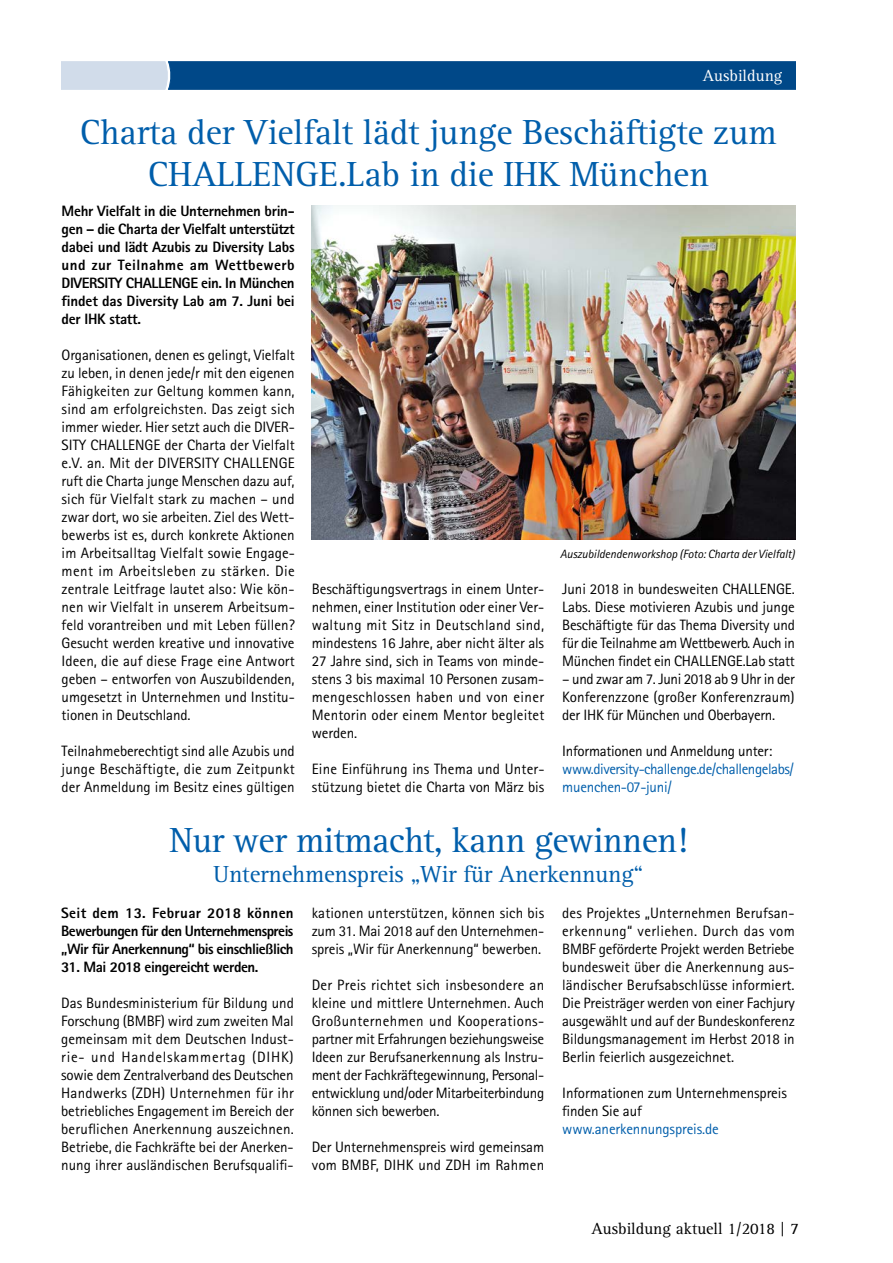
<style>
.page{position:relative;width:893px;height:1263px;background:#fff}
.page>*{position:absolute;margin:0;border:0;box-sizing:border-box;transform-origin:0 0}
.t1{font:36px/42px "Rotis Serif Std";letter-spacing:-.005em;color:#005eab;text-align:center}
.t2{font:24px "Rotis Serif Std";letter-spacing:-.005em;color:#005eab}
.t3{font:16.5px "Rotis Serif Std";color:#000}
.t4{font:16.5px "Rotis Serif Std";color:#fff}
.t5{font:15px/18px "Rotis Sans Serif Std";letter-spacing:-.01em;color:#000;text-align:justify}
.t6{font:800 15px/18px "Rotis Sans Serif Std";letter-spacing:-.03em;color:#000;text-align:justify}
.t7{font:15px/18px "Rotis Sans Serif Std";letter-spacing:-.03em;color:#005eab}
.t8{font:15px "Rotis Sans Serif Std";letter-spacing:-.01em;color:#005eab}
.t9{font:italic 12px "Rotis Sans Serif Std";letter-spacing:-.005em;color:#000}
</style>
<div class="page">
<svg style="left:62px;top:62px;width:733px;height:27px;background:#1e5d96"></svg>
<img style="left:312px;top:205px;width:483px;height:335px">
<p class="t4" style="left:703px;top:67px;width:81px">Ausbildung</p>
<h1 class="t1" style="left:80px;top:112px;width:698px">Charta der Vielfalt lädt junge Beschäftigte zum<br>CHALLENGE.Lab in die IHK München</h1>
<p class="t6" style="left:62px;top:202px;width:235px">Mehr Vielfalt in die Unternehmen brin&shy;gen – die Charta der Vielfalt unterstützt dabei und lädt Azubis zu Diversity Labs und zur Teilnahme am Wettbewerb DIVERSITY CHALLENGE ein. In München findet das Diversity Lab am 7. Juni bei der IHK statt.</p>
<p class="t5" style="left:62px;top:346px;width:235px">Organisationen, denen es gelingt, Vielfalt zu leben, in denen jede/r mit den eigenen Fähigkeiten zur Geltung kommen kann, sind am erfolgreichsten. Das zeigt sich immer wieder. Hier setzt auch die DIVER-SITY CHALLENGE der Charta der Vielfalt e.V. an. Mit der DIVERSITY CHALLENGE ruft die Charta junge Menschen dazu auf, sich für Vielfalt stark zu machen – und zwar dort, wo sie arbeiten. Ziel des Wett&shy;bewerbs ist es, durch konkrete Aktionen im Arbeitsalltag Vielfalt sowie Engage&shy;ment im Arbeitsleben zu stärken. Die zentrale Leitfrage lautet also: Wie kön&shy;nen wir Vielfalt in unserem Arbeitsum&shy;feld vorantreiben und mit Leben füllen?<br>Gesucht werden kreative und innovative Ideen, die auf diese Frage eine Antwort geben – entworfen von Auszubildenden, umgesetzt in Unternehmen und Institu&shy;tionen in Deutschland.</p>
<p class="t5" style="left:62px;top:742px;width:235px">Teilnahmeberechtigt sind alle Azubis und junge Beschäftigte, die zum Zeitpunkt der Anmeldung im Besitz eines gültigen</p>
<p class="t5" style="left:312px;top:580px;width:234px">Beschäftigungsvertrags in einem Unter&shy;nehmen, einer Institution oder einer Ver&shy;waltung mit Sitz in Deutschland sind, mindestens 16 Jahre, aber nicht älter als 27 Jahre sind, sich in Teams von minde&shy;stens 3 bis maximal 10 Personen zusam&shy;mengeschlossen haben und von einer Mentorin oder einem Mentor begleitet werden.</p>
<p class="t5" style="left:312px;top:760px;width:234px">Eine Einführung ins Thema und Unter&shy;stützung bietet die Charta von März bis</p>
<p class="t9" style="left:560px;top:547px;width:236px">Auszubildendenworkshop (Foto: Charta der Vielfalt)</p>
<p class="t5" style="left:562px;top:580px;width:234px">Juni 2018 in bundesweiten CHALLENGE.<br>Labs. Diese motivieren Azubis und junge Beschäftigte für das Thema Diversity und für die Teilnahme am Wettbewerb. Auch in München findet ein CHALLENGE.Lab statt</p>
<p class="t5" style="left:562px;top:670px;width:234px">– und zwar am 7. Juni 2018 ab 9 Uhr in der Konferenzzone (großer Konferenzraum) der IHK für München und Oberbayern.</p>
<p class="t5" style="left:562px;top:742px;width:211px">Informationen und Anmeldung unter:</p>
<p class="t7" style="left:562px;top:760px;width:233px">www.diversity-challenge.de/challengelabs/ muenchen-07-juni/</p>
<h1 class="t1" style="left:169px;top:820px;width:520px">Nur wer mitmacht, kann gewinnen!</h1>
<h2 class="t2" style="left:214px;top:860px;width:431px">Unternehmenspreis „Wir für Anerkennung“</h2>
<p class="t6" style="left:61px;top:904px;width:234px">Seit dem 13. Februar 2018 können Bewerbungen für den Unternehmenspreis „Wir für Anerkennung“ bis einschließlich</p>
<p class="t6" style="left:61px;top:958px;width:199px">31. Mai 2018 eingereicht werden.</p>
<p class="t5" style="left:61px;top:994px;width:234px">Das Bundesministerium für Bildung und Forschung (BMBF) wird zum zweiten Mal gemeinsam mit dem Deutschen Indust&shy;rie- und Handelskammertag (DIHK) sowie dem Zentralverband des Deutschen Handwerks (ZDH) Unternehmen für ihr betriebliches Engagement im Bereich der beruflichen Anerkennung auszeichnen.<br>Betriebe, die Fachkräfte bei der Anerken&shy;nung ihrer ausländischen Berufsqualifi-</p>
<p class="t5" style="left:312px;top:904px;width:234px">kationen unterstützen, können sich bis zum 31. Mai 2018 auf den Unternehmen&shy;spreis „Wir für Anerkennung“ bewerben.</p>
<p class="t5" style="left:312px;top:976px;width:234px">Der Preis richtet sich insbesondere an kleine und mittlere Unternehmen. Auch Großunternehmen und Kooperations&shy;partner mit Erfahrungen beziehungsweise Ideen zur Berufsanerkennung als Instru&shy;ment der Fachkräftegewinnung, Personal&shy;entwicklung und/oder Mitarbeiterbindung können sich bewerben.</p>
<p class="t5" style="left:312px;top:1138px;width:234px">Der Unternehmenspreis wird gemeinsam vom BMBF, DIHK und ZDH im Rahmen</p>
<p class="t5" style="left:562px;top:904px;width:234px">des Projektes „Unternehmen Berufsan&shy;erkennung“ verliehen. Durch das vom BMBF geförderte Projekt werden Betriebe bundesweit über die Anerkennung aus&shy;ländischer Berufsabschlüsse informiert.<br>Die Preisträger werden von einer Fachjury ausgewählt und auf der Bundeskonferenz Bildungsmanagement im Herbst 2018 in Berlin feierlich ausgezeichnet.</p>
<p class="t5" style="left:562px;top:1084px;width:226px">Informationen zum Unternehmenspreis finden Sie auf</p>
<p class="t8" style="left:562px;top:1120px;width:158px">www.anerkennungspreis.de</p>
<p class="t3" style="left:591px;top:1219px;width:209px">Ausbildung aktuell 1/2018 | 7</p>
</div>
